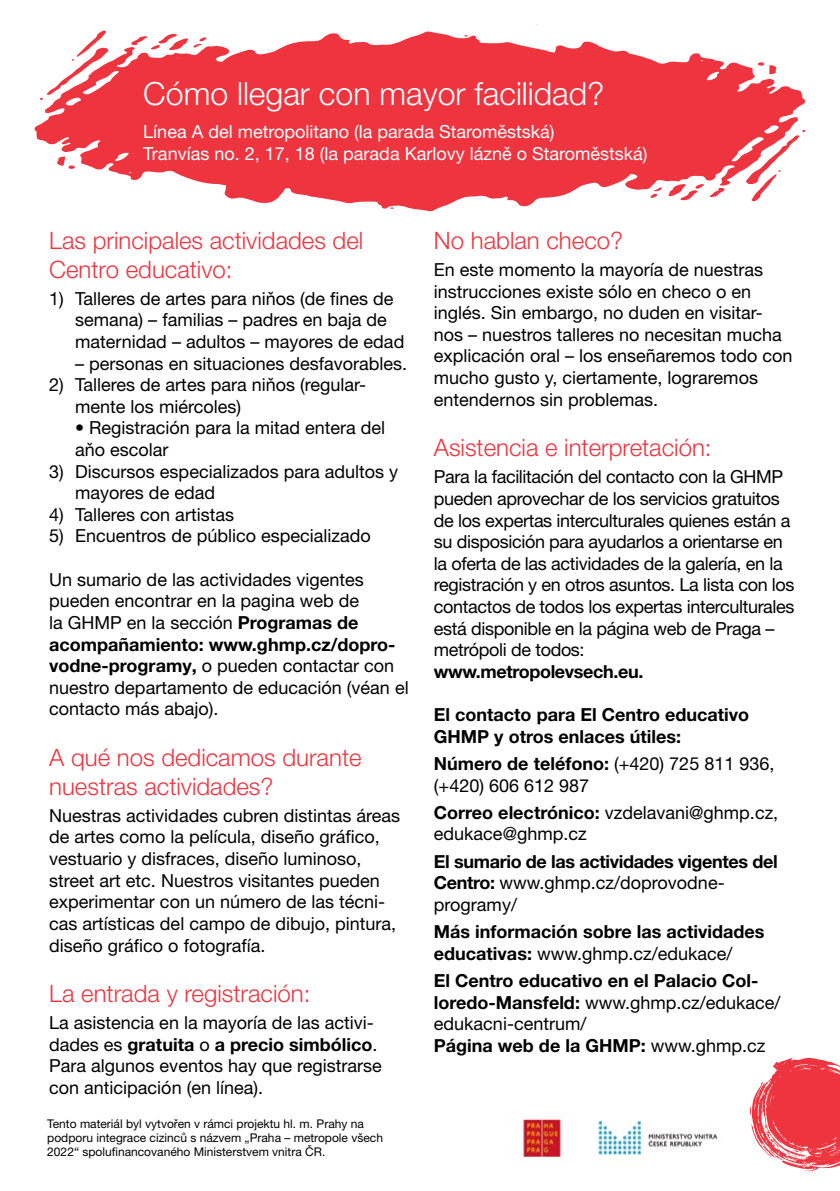
<style>
.page{position:relative;width:840px;height:1191px;background:#fff}
.page>*{position:absolute;margin:0;border:0;box-sizing:border-box;transform-origin:0 0}
.mezi_helv{font:300 32px "Helvetica Neue LT Pro";color:#fff}
.mezi_helv-2{font:300 24px/28.8px "Helvetica Neue LT Pro";color:#ee343f}
.helv{font:18px/21.6px "Helvetica Neue LT Pro";color:#000}
.helv-2{font:18px/21.6px "Helvetica Neue LT Pro";letter-spacing:-.02em;color:#000}
.helv-3{font:700 18px/21.6px "Helvetica Neue LT Pro";color:#000}
.t1{font:18px "Helvetica Neue LT Pro";color:#fff}
.helv-4{font:700 18px/21.6px "Helvetica Neue LT Pro";letter-spacing:-.02em;color:#000}
.helv-5{font:12px/14.4px "Helvetica Neue LT Pro";color:#000}
.s1{font-weight:700}
.s2{font-weight:400}
</style>
<div class="page">
<svg style="left:34px;top:31px;width:772px;height:181px;fill:#ee343f"></svg>
<svg style="left:667px;top:184px;width:57px;height:16px"></svg>
<svg style="left:757px;top:62px;width:19px;height:13px"></svg>
<svg style="left:649px;top:187px;width:12px;height:11px"></svg>
<svg style="left:745px;top:130px;width:60px;height:71px"></svg>
<svg style="left:56px;top:156px;width:19px;height:13px"></svg>
<svg style="left:131px;top:34px;width:76px;height:16px"></svg>
<svg style="left:40px;top:31px;width:68px;height:69px"></svg>
<img style="left:522px;top:1114px;width:40px;height:45px">
<img style="left:597px;top:1120px;width:121px;height:38px">
<svg style="left:749px;top:1058px;width:90px;height:113px"></svg>
<p class="mezi_helv" style="left:143px;top:74px;width:462px">Cómo llegar con mayor facilidad?</p>
<p class="t1" style="left:143px;top:120px;width:412px">Línea A del metropolitano (la parada Staroměstská)</p>
<p class="t1" style="left:143px;top:142px;width:505px">Tranvías no. 2, 17, 18 (la parada Karlovy lázně o Staroměstská)</p>
<p class="mezi_helv-2" style="left:49px;top:225px;width:315px">Las principales actividades del<br>Centro educativo:</p>
<p class="helv" style="left:75px;top:287px;width:330px;text-indent:-26px">1) Talleres de artes para niňos (de fines de semana) – familias – padres en baja de maternidad – adultos – mayores de edad</p>
<p class="helv" style="left:75px;top:352px;width:333px">– personas en situaciones desfavorables.</p>
<p class="helv" style="left:75px;top:373px;width:292px;text-indent:-26px">2) Talleres de artes para niňos (regular&shy;mente los miércoles)</p>
<p class="helv" style="left:75px;top:417px;width:311px">• Registración para la mitad entera del aňo escolar</p>
<p class="helv" style="left:75px;top:460px;width:324px;text-indent:-26px">3) Discursos especializados para adultos y mayores de edad</p>
<p class="helv" style="left:49px;top:503px;width:186px">4) Talleres con artistas</p>
<p class="helv" style="left:49px;top:525px;width:323px">5) Encuentros de público especializado</p>
<p class="helv" style="left:49px;top:568px;width:361px">Un sumario de las actividades vigentes pueden encontrar en la pagina web de<br>la GHMP en la sección <span class="s1">Programas de acompañamiento: www.ghmp.cz/dopro&shy;vodne-programy,</span> o pueden contactar con nuestro departamento de educación (véan el contacto más abajo).</p>
<p class="mezi_helv-2" style="left:49px;top:742px;width:314px">A qué nos dedicamos durante nuestras actividades?</p>
<p class="helv" style="left:49px;top:804px;width:352px">Nuestras actividades cubren distintas áreas de artes como la película, diseño gráfico, vestuario y disfraces, diseño luminoso, street art etc. Nuestros visitantes pueden experimentar con un número de las técni&shy;cas artísticas del campo de dibujo, pintura, diseño gráfico o fotografía.</p>
<p class="mezi_helv-2" style="left:49px;top:978px;width:262px">La entrada y registración:</p>
<p class="helv" style="left:49px;top:1011px;width:334px">La asistencia en la mayoría de las activi&shy;dades es <span class="s1">gratuita</span> o <span class="s1">a precio simbólico</span>.<br>Para algunos eventos hay que registrarse con anticipación (en línea).</p>
<p class="helv-5" style="left:47px;top:1115px;width:337px">Tento materiál byl vytvořen v rámci projektu hl. m. Prahy na podporu integrace cizinců s názvem „Praha – metropole všech<br>2022“ spolufinancovaného Ministerstvem vnitra ČR.</p>
<p class="mezi_helv-2" style="left:433px;top:225px;width:190px">No hablan checo?</p>
<p class="helv" style="left:433px;top:258px;width:360px">En este momento la mayoría de nuestras instrucciones existe sólo en checo o en inglés. Sin embargo, no duden en visitar&shy;nos – nuestros talleres no necesitan mucha explicación oral – los enseñaremos todo con mucho gusto y, ciertamente, lograremos entendernos sin problemas.</p>
<p class="mezi_helv-2" style="left:433px;top:432px;width:279px">Asistencia e interpretación:</p>
<p class="helv-2" style="left:433px;top:466px;width:362px">Para la facilitación del contacto con la GHMP pueden aprovechar de los servicios gratuitos de los expertas interculturales quienes están a su disposición para ayudarlos a orientarse en la oferta de las actividades de la galería, en la registración y en otros asuntos. La lista con los contactos de todos los expertas interculturales está disponible en la página web de Praga – metrópoli de todos: <span class="s1">www.metropolevsech.eu.</span></p>
<p class="helv-3" style="left:433px;top:703px;width:316px">El contacto para El Centro educativo<br>GHMP y otros enlaces útiles:</p>
<p class="helv" style="left:433px;top:752px;width:342px"><span class="s1">Número de teléfono:</span> (+420) 725 811 936, (+420) 606 612 987</p>
<p class="helv" style="left:433px;top:801px;width:346px"><span class="s1">Correo electrónico:</span> vzdelavani@ghmp.cz, edukace@ghmp.cz</p>
<p class="helv-4" style="left:433px;top:850px;width:345px">El sumario de las actividades vigentes del<br>Centro: <span class="s2">www.ghmp.cz/doprovodne&shy;programy/</span></p>
<p class="helv-3" style="left:433px;top:920px;width:332px">Más información sobre las actividades educativas: <span class="s2">www.ghmp.cz/edukace/</span></p>
<p class="helv-3" style="left:433px;top:969px;width:348px">El Centro educativo en el Palacio Col&shy;loredo-Mansfeld: <span class="s2">www.ghmp.cz/edukace/ edukacni-centrum/</span></p>
<p class="helv-3" style="left:433px;top:1034px;width:333px">Página web de la GHMP: <span class="s2">www.ghmp.cz</span></p>
</div>
